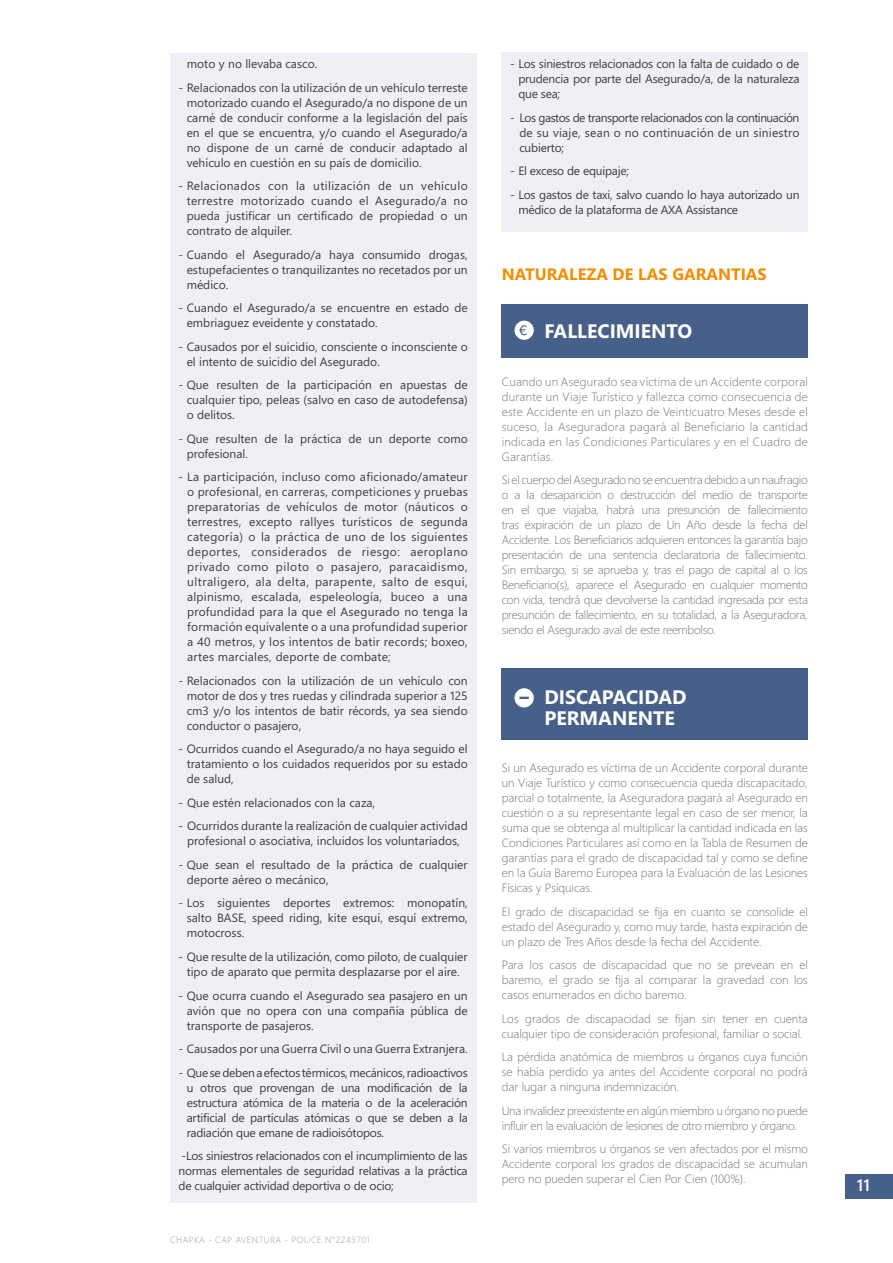
<style>
.page{position:relative;width:893px;height:1263px;background:#fff}
.page>*{position:absolute;margin:0;border:0;box-sizing:border-box;transform-origin:0 0}
.t1{font:700 19.5px/21px "Segoe WP";color:#fff}
.t2{font:700 16.5px "Segoe WP";color:#f18e00}
.t3{font:600 16.5px "Segoe WP";color:#fff}
.t4{font:12px/15px "Segoe WP";color:#3e3d40;text-align:justify}
.t5{font:300 12px/15px "Segoe WP";color:#707172;text-align:justify}
.t6{font:300 12px/15px "Segoe WP";letter-spacing:-.02em;color:#707172}
.t7{font:12px/15px "Segoe WP";letter-spacing:-.02em;color:#3e3d40}
.t8{font:300 9px "Segoe WP";letter-spacing:.05em;color:#9c9e9f}
</style>
<div class="page">
<div style="left:845px;top:1174px;width:48px;height:24px;background:#46608a"></div>
<div style="left:502px;top:52px;width:306px;height:180px;background:#eff0f5"></div>
<div style="left:170px;top:53px;width:306px;height:1149px;background:#eff0f5"></div>
<div style="left:502px;top:305px;width:306px;height:53px;background:#46608a"></div>
<div style="left:502px;top:668px;width:306px;height:72px;background:#46608a"></div>
<p class="t4" style="left:187px;top:56px;width:132px">moto y no llevaba casco.</p>
<p class="t4" style="left:187px;top:79px;width:283px;text-indent:-8px">- Relacionados con la utilización de un vehículo terreste motorizado cuando el Asegurado/a no dispone de un carné de conducir conforme a la legislación del país en el que se encuentra, y/o cuando el Asegurado/a no dispone de un carné de conducir adaptado al vehículo en cuestión en su país de domicilio.</p>
<p class="t4" style="left:187px;top:178px;width:283px;text-indent:-8px">- Relacionados con la utilización de un vehículo terrestre motorizado cuando el Asegurado/a no pueda justificar un certificado de propiedad o un contrato de alquiler.</p>
<p class="t4" style="left:187px;top:246px;width:283px;text-indent:-8px">- Cuando el Asegurado/a haya consumido drogas, estupefacientes o tranquilizantes no recetados por un médico.</p>
<p class="t4" style="left:187px;top:300px;width:283px;text-indent:-8px">- Cuando el Asegurado/a se encuentre en estado de embriaguez eveidente y constatado.</p>
<p class="t4" style="left:187px;top:338px;width:283px;text-indent:-8px">- Causados por el suicidio, consciente o inconsciente o el intento de suicidio del Asegurado.</p>
<p class="t4" style="left:187px;top:377px;width:283px;text-indent:-8px">- Que resulten de la participación en apuestas de cualquier tipo, peleas (salvo en caso de autodefensa) o delitos.</p>
<p class="t4" style="left:187px;top:431px;width:283px;text-indent:-8px">- Que resulten de la práctica de un deporte como profesional.</p>
<p class="t4" style="left:187px;top:469px;width:282px;text-indent:-9px">- La participación, incluso como aficionado/amateur o profesional, en carreras, competiciones y pruebas preparatorias de vehículos de motor (náuticos o terrestres, excepto rallyes turísticos de segunda categoría) o la práctica de uno de los siguientes deportes, considerados de riesgo: aeroplano privado como piloto o pasajero, paracaidismo, ultraligero, ala delta, parapente, salto de esquí, alpinismo, escalada, espeleología, buceo a una profundidad para la que el Asegurado no tenga la formación equivalente o a una profundidad superior a 40 metros, y los intentos de batir records; boxeo, artes marciales, deporte de combate;</p>
<p class="t4" style="left:187px;top:673px;width:283px;text-indent:-8px">- Relacionados con la utilización de un vehículo con motor de dos y tres ruedas y cilindrada superior a 125 cm3 y/o los intentos de batir récords, ya sea siendo conductor o pasajero,</p>
<p class="t4" style="left:187px;top:741px;width:283px;text-indent:-8px">- Ocurridos cuando el Asegurado/a no haya seguido el tratamiento o los cuidados requeridos por su estado de salud,</p>
<p class="t4" style="left:179px;top:795px;width:198px">- Que estén relacionados con la caza,</p>
<p class="t4" style="left:179px;top:818px;width:291px;text-align:center">- Ocurridos durante la realización de cualquier actividad profesional o asociativa, incluidos los voluntariados,</p>
<p class="t4" style="left:187px;top:857px;width:283px;text-indent:-8px">- Que sean el resultado de la práctica de cualquier deporte aéreo o mecánico,</p>
<p class="t4" style="left:187px;top:895px;width:283px;text-indent:-8px">- Los siguientes deportes extremos: monopatín, salto BASE, speed riding, kite esquí, esquí extremo, motocross.</p>
<p class="t4" style="left:179px;top:949px;width:291px;text-align:center">- Que resulte de la utilización, como piloto, de cualquier tipo de aparato que permita desplazarse por el aire.</p>
<p class="t4" style="left:187px;top:987px;width:283px;text-indent:-8px">- Que ocurra cuando el Asegurado sea pasajero en un avión que no opera con una compañía pública de transporte de pasajeros.</p>
<p class="t4" style="left:179px;top:1041px;width:291px">- Causados por una Guerra Civil o una Guerra Extranjera.</p>
<p class="t4" style="left:187px;top:1064px;width:283px;text-indent:-8px">- Que se deben a efectos térmicos, mecánicos, radioactivos u otros que provengan de una modificación de la estructura atómica de la materia o de la aceleración artificial de partículas atómicas o que se deben a la radiación que emane de radioisótopos.</p>
<p class="t4" style="left:179px;top:1148px;width:291px">-Los siniestros relacionados con el incumplimiento de las normas elementales de seguridad relativas a la práctica de cualquier actividad deportiva o de ocio;</p>
<p class="t8" style="left:170px;top:1233px;width:201px">CHAPKA - CAP AVENTURA - POLICE N°2243701</p>
<p class="t4" style="left:518px;top:56px;width:283px;text-indent:-8px">- Los siniestros relacionados con la falta de cuidado o de prudencia por parte del Asegurado/a, de la naturaleza que sea;</p>
<p class="t4" style="left:519px;top:110px;width:282px;text-indent:-9px">- Los gastos de transporte relacionados con la continuación de su viaje, sean o no continuación de un siniestro cubierto;</p>
<p class="t7" style="left:510px;top:163px;width:120px">- El exceso de equipaje;</p>
<p class="t7" style="left:518px;top:187px;width:283px;text-indent:-8px">- Los gastos de taxi, salvo cuando lo haya autorizado un médico de la plataforma de AXA Assistance</p>
<h2 class="t2" style="left:502px;top:262px;width:267px">NATURALEZA DE LAS GARANTIAS</h2>
<h1 class="t1" style="left:544px;top:319px;width:149px">FALLECIMIENTO</h1>
<p class="t5" style="left:502px;top:373px;width:308px">Cuando un Asegurado sea víctima de un Accidente corporal durante un Viaje Turístico y fallezca como consecuencia de este Accidente en un plazo de Veinticuatro Meses desde el suceso, la Aseguradora pagará al Beneficiario la cantidad indicada en las Condiciones Particulares y en el Cuadro de Garantías.</p>
<p class="t5" style="left:502px;top:472px;width:308px">Si el cuerpo del Asegurado no se encuentra debido a un naufragio o a la desaparición o destrucción del medio de transporte en el que viajaba, habrá una presunción de fallecimiento tras expiración de un plazo de Un Año desde la fecha del Accidente. Los Beneficiarios adquieren entonces la garantía bajo presentación de una sentencia declaratoria de fallecimiento.<br>Sin embargo, si se aprueba y, tras el pago de capital al o los Beneficiario(s), aparece el Asegurado en cualquier momento con vida, tendrá que devolverse la cantidad ingresada por esta presunción de fallecimiento, en su totalidad, a la Aseguradora, siendo el Asegurado aval de este reembolso.</p>
<h1 class="t1" style="left:544px;top:686px;width:144px">DISCAPACIDAD<br>PERMANENTE</h1>
<p class="t5" style="left:502px;top:760px;width:308px">Si un Asegurado es víctima de un Accidente corporal durante un Viaje Turístico y como consecuencia queda discapacitado, parcial o totalmente, la Aseguradora pagará al Asegurado en cuestión o a su representante legal en caso de ser menor, la suma que se obtenga al multiplicar la cantidad indicada en las Condiciones Particulares así como en la Tabla de Resumen de garantías para el grado de discapacidad tal y como se define en la Guía Baremo Europea para la Evaluación de las Lesiones Físicas y Psíquicas.</p>
<p class="t5" style="left:502px;top:903px;width:308px">El grado de discapacidad se fija en cuanto se consolide el estado del Asegurado y, como muy tarde, hasta expiración de un plazo de Tres Años desde la fecha del Accidente.</p>
<p class="t5" style="left:502px;top:957px;width:308px">Para los casos de discapacidad que no se prevean en el baremo, el grado se fija al comparar la gravedad con los casos enumerados en dicho baremo.</p>
<p class="t5" style="left:502px;top:1010px;width:308px">Los grados de discapacidad se fijan sin tener en cuenta cualquier tipo de consideración profesional, familiar o social.</p>
<p class="t5" style="left:502px;top:1049px;width:308px">La pérdida anatómica de miembros u órganos cuya función se había perdido ya antes del Accidente corporal no podrá dar lugar a ninguna indemnización.</p>
<p class="t6" style="left:502px;top:1102px;width:308px">Una invalidez preexistente en algún miembro u órgano no puede influir en la evaluación de lesiones de otro miembro y órgano.</p>
<p class="t5" style="left:502px;top:1141px;width:308px">Si varios miembros u órganos se ven afectados por el mismo Accidente corporal los grados de discapacidad se acumulan pero no pueden superar el Cien Por Cien (100%).</p>
<h2 class="t3" style="left:857px;top:1174px;width:15px">11</h2>
</div>
